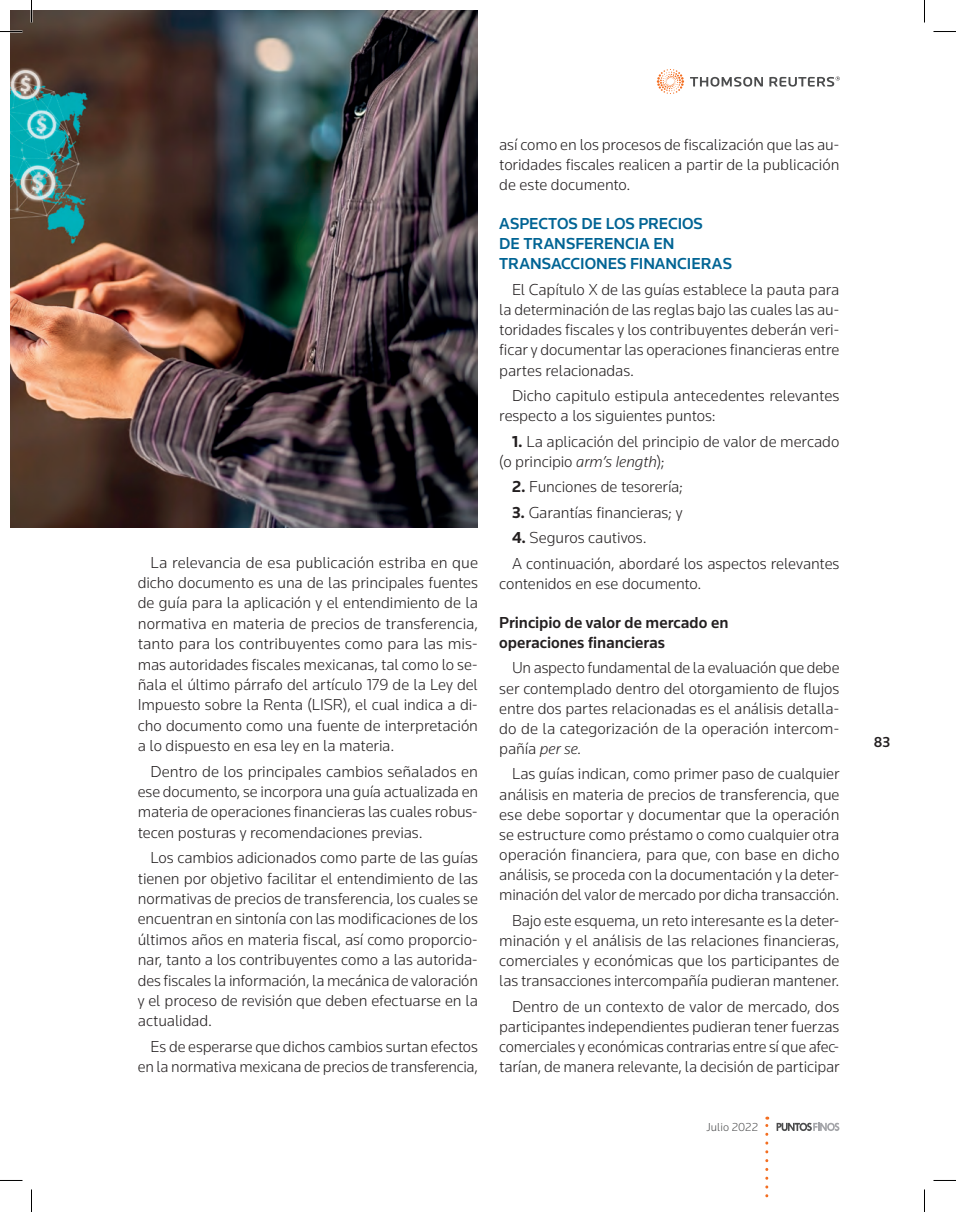
<style>
.page{position:relative;width:956px;height:1212px;background:#fff}
.page>*{position:absolute;margin:0;border:0;box-sizing:border-box;transform-origin:0 0}
.a_parrafo{font:300 16.5px/20.1px "Knowledge";letter-spacing:-.005em;color:#231f20;text-align:justify}
.a_titulo_rubrica{font:500 16.5px/20.1px "Knowledge";color:#006494}
.a_subtitulo{font:500 16.5px/20.1px "Knowledge";color:#231f20}
.t1{font:500 15px "Knowledge";color:#231f20}
.t2{font:300 12px "Knowledge";letter-spacing:.005em;color:#4b4c4d}
.s1{font-weight:700}
.s2{font-style:italic}
</style>
<div class="page">
<img style="left:10px;top:10px;width:468px;height:517px">
<svg style="left:777px;top:1122px;width:62px;height:8px"></svg>
<svg style="left:765px;top:1116px;width:3px;height:79px"></svg>
<svg style="left:657px;top:69px;width:27px;height:25px"></svg>
<svg style="left:690px;top:76px;width:150px;height:11px"></svg>
<svg style="left:0;top:31px;width:22px;height:1px"></svg>
<svg style="left:933px;top:31px;width:23px;height:1px"></svg>
<svg style="left:31px;top:0;width:1px;height:22px"></svg>
<svg style="left:31px;top:1189px;width:1px;height:22px"></svg>
<svg style="left:924px;top:0;width:1px;height:22px"></svg>
<svg style="left:924px;top:1189px;width:1px;height:22px"></svg>
<p class="a_parrafo" style="left:138px;top:551px;width:342px;text-indent:13px">La relevancia de esa publicación estriba en que dicho documento es una de las principales fuentes de guía para la aplicación y el entendimiento de la normativa en materia de precios de transferencia, tanto para los contribuyentes como para las mis&shy;mas autoridades fiscales mexicanas, tal como lo se&shy;ñala el último párrafo del artículo 179 de la Ley del Impuesto sobre la Renta (LISR), el cual indica a di&shy;cho documento como una fuente de interpretación a lo dispuesto en esa ley en la materia.</p>
<p class="a_parrafo" style="left:138px;top:760px;width:342px;text-indent:13px">Dentro de los principales cambios señalados en ese documento, se incorpora una guía actualizada en materia de operaciones financieras las cuales robus&shy;tecen posturas y recomendaciones previas.</p>
<p class="a_parrafo" style="left:138px;top:847px;width:342px;text-indent:13px">Los cambios adicionados como parte de las guías tienen por objetivo facilitar el entendimiento de las normativas de precios de transferencia, los cuales se encuentran en sintonía con las modificaciones de los últimos años en materia fiscal, así como proporcio&shy;nar, tanto a los contribuyentes como a las autorida&shy;des fiscales la información, la mecánica de valoración y el proceso de revisión que deben efectuarse en la actualidad.</p>
<p class="a_parrafo" style="left:138px;top:1035px;width:342px;text-align:right">Es de esperarse que dichos cambios surtan efectos en la normativa mexicana de precios de transferencia,</p>
<p class="a_parrafo" style="left:499px;top:134px;width:342px">así como en los procesos de fiscalización que las au&shy;toridades fiscales realicen a partir de la publicación de este documento.</p>
<p class="a_titulo_rubrica" style="left:499px;top:213px;width:234px">ASPECTOS DE LOS PRECIOS<br>DE TRANSFERENCIA EN<br>TRANSACCIONES FINANCIERAS</p>
<p class="a_parrafo" style="left:499px;top:279px;width:342px;text-indent:13px">El Capítulo X de las guías establece la pauta para la determinación de las reglas bajo las cuales las au&shy;toridades fiscales y los contribuyentes deberán veri&shy;ficar y documentar las operaciones financieras entre partes relacionadas.</p>
<p class="a_parrafo" style="left:499px;top:385px;width:342px;text-indent:13px">Dicho capitulo estipula antecedentes relevantes respecto a los siguientes puntos:</p>
<p class="a_parrafo" style="left:499px;top:430px;width:342px;text-indent:13px"><span class="s1">1.</span> La aplicación del principio de valor de mercado (o principio <span class="s2">arm’s length</span>);</p>
<p class="a_parrafo" style="left:512px;top:476px;width:173px"><span class="s1">2.</span> Funciones de tesorería;</p>
<p class="a_parrafo" style="left:512px;top:502px;width:172px"><span class="s1">3.</span> Garantías financieras; y</p>
<p class="a_parrafo" style="left:512px;top:527px;width:136px"><span class="s1">4.</span> Seguros cautivos.</p>
<p class="a_parrafo" style="left:499px;top:552px;width:342px;text-indent:13px">A continuación, abordaré los aspectos relevantes contenidos en ese documento.</p>
<p class="a_subtitulo" style="left:499px;top:611px;width:231px">Principio de valor de mercado en operaciones financieras</p>
<p class="a_parrafo" style="left:499px;top:657px;width:342px;text-indent:13px">Un aspecto fundamental de la evaluación que debe ser contemplado dentro del otorgamiento de flujos entre dos partes relacionadas es el análisis detalla&shy;do de la categorización de la operación intercom&shy;pañía <span class="s2">per se.</span></p>
<p class="a_parrafo" style="left:499px;top:763px;width:342px;text-indent:13px">Las guías indican, como primer paso de cualquier análisis en materia de precios de transferencia, que ese debe soportar y documentar que la operación se estructure como préstamo o como cualquier otra operación financiera, para que, con base en dicho análisis, se proceda con la documentación y la deter&shy;minación del valor de mercado por dicha transacción.</p>
<p class="a_parrafo" style="left:499px;top:909px;width:342px;text-indent:13px">Bajo este esquema, un reto interesante es la deter&shy;minación y el análisis de las relaciones financieras, comerciales y económicas que los participantes de las transacciones intercompañía pudieran mantener.</p>
<p class="a_parrafo" style="left:499px;top:995px;width:342px;text-indent:13px">Dentro de un contexto de valor de mercado, dos participantes independientes pudieran tener fuerzas comerciales y económicas contrarias entre sí que afec&shy;tarían, de manera relevante, la decisión de participar</p>
<p class="t2" style="left:706px;top:1119px;width:53px">Julio 2022</p>
<p class="t1" style="left:874px;top:732px;width:18px">83</p>
</div>
